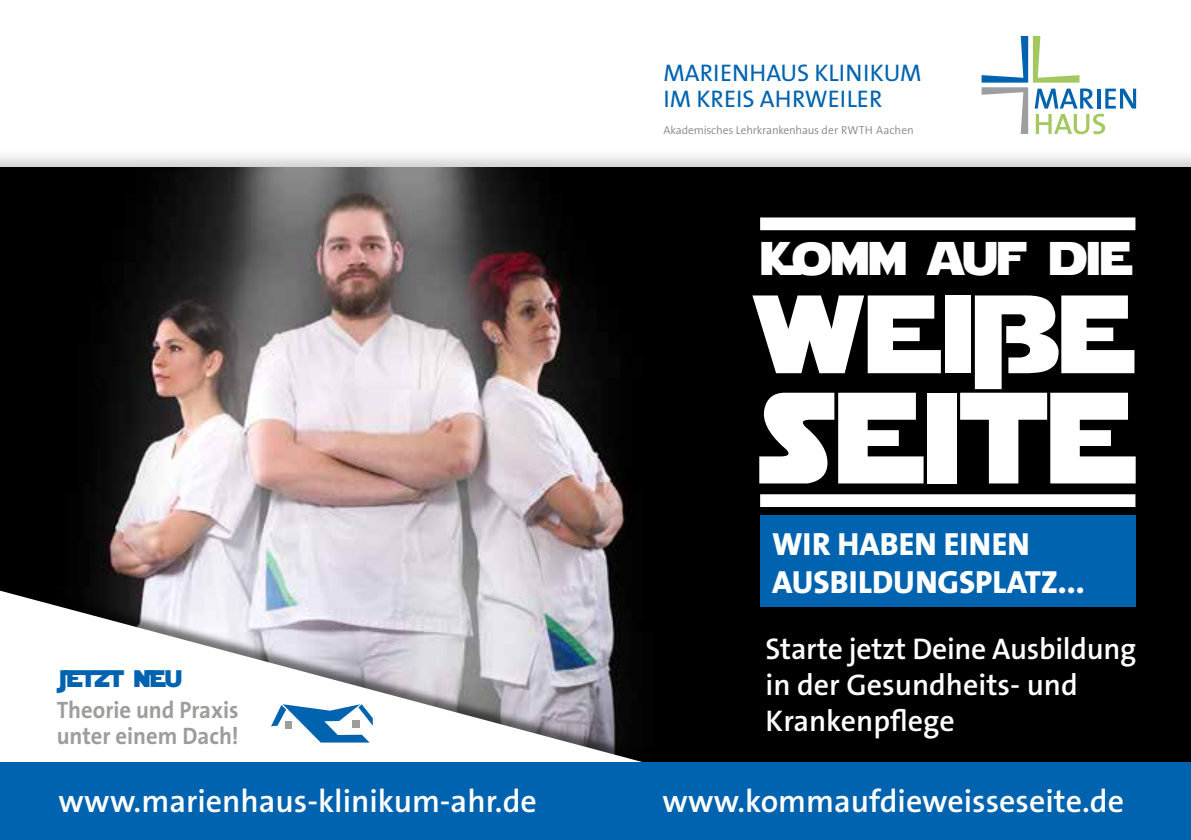
<style>
.page{position:relative;width:1191px;height:840px;background:#fff}
.page>*{position:absolute;margin:0;border:0;box-sizing:border-box;transform-origin:0 0}
.t1{font:128.6px "Star Jedi";letter-spacing:.02em;color:#fff}
.t2{font:110.2px "Star Jedi";letter-spacing:.02em;color:#fff}
.t3{font:47px "Star Jedi";color:#fff}
.t4{font:800 32.2px/38.6px "The Sans B8";color:#fff}
.t5{font:600 32px "The Sans B6";color:#fff}
.t6{font:600 30px/36px "The Sans B6";letter-spacing:-.005em;color:#fff}
.t7{font:24px/26.4px "The Sans B5 Plain";color:#0063af}
.t8{font:700 23.8px/25.6px "The Sans";color:#9d9d9c;scale:.95 1}
.t9{font:23.8px "Star Jedi";letter-spacing:.02em;color:#0063af;scale:.95 1}
.t10{font:300 11.6px "The Sans B4";letter-spacing:-.015em;color:#878787}
</style>
<div class="page">
<img style="left:0;top:170px;width:1191px;height:592px">
<div style="left:0;top:0;width:1191px;height:170px;background:#000;opacity:.2"></div>
<svg style="left:981px;top:36px;width:155px;height:98px"></svg>
<div style="left:731px;top:194px;width:427px;height:435px;background:#000"></div>
<div style="left:760px;top:217px;width:375px;height:13px;background:#fff"></div>
<div style="left:760px;top:494px;width:375px;height:12px;background:#fff"></div>
<div style="left:760px;top:515px;width:375px;height:91px;background:#0063af"></div>
<div style="left:0;top:431px;width:696px;height:348px;background:#000;opacity:.52"></div>
<svg style="left:0;top:590px;width:698px;height:172px"></svg>
<svg style="left:271px;top:703px;width:102px;height:39px"></svg>
<div style="left:0;top:762px;width:1191px;height:77px;background:#0063af"></div>
<p class="t7" style="left:663px;top:60px;width:260px">MARIENHAUS KLINIKUM<br>IM KREIS AHRWEILER</p>
<p class="t10" style="left:663px;top:124px;width:252px">Akademisches Lehrkrankenhaus der RWTH Aachen</p>
<h3 class="t3" style="left:760px;top:216px;width:372px">KOMM AUF DIE</h3>
<h2 class="t2" style="left:760px;top:235px;width:373px">WEIßE</h2>
<h1 class="t1" style="left:759px;top:322px;width:374px">SEITE</h1>
<p class="t9" style="left:57px;top:657px;width:133px">JETZT NEU</p>
<p class="t8" style="left:57px;top:696px;width:193px">Theorie und Praxis unter einem Dach!</p>
<p class="t4" style="left:772px;top:525px;width:314px">WIR HABEN EINEN<br>AUSBILDUNGSPLATZ...</p>
<p class="t6" style="left:765px;top:631px;width:372px">Starte jetzt Deine Ausbildung in der Gesundheits- und<br>Krankenpflege</p>
<p class="t5" style="left:59px;top:783px;width:480px">www.marienhaus-klinikum-ahr.de</p>
<p class="t5" style="left:662px;top:783px;width:463px">www.kommaufdieweisseseite.de</p>
</div>
